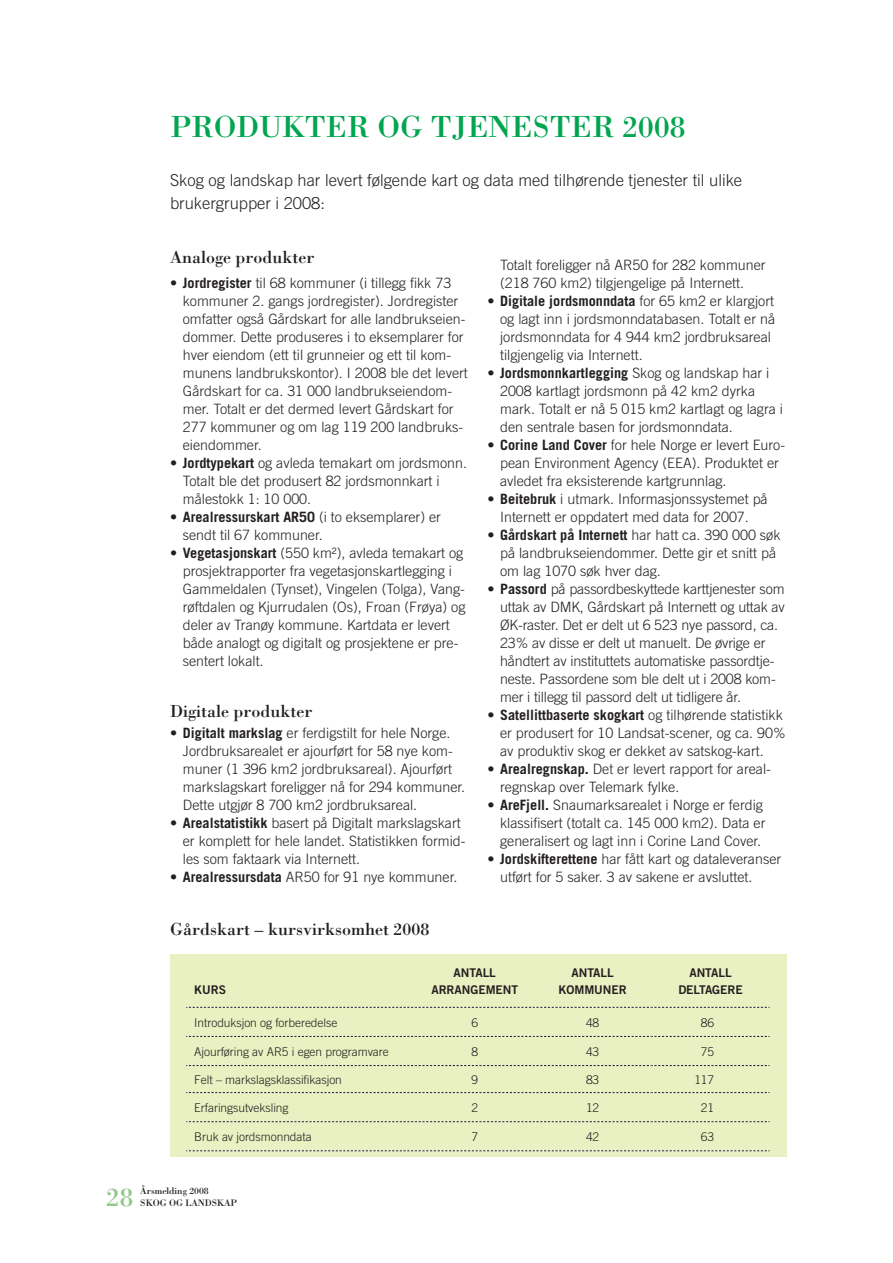
<style>
.page{position:relative;width:893px;height:1263px;background:#fff}
.page>*{position:absolute;margin:0;border:0;box-sizing:border-box;transform-origin:0 0}
.t1{font:31.5px "Bodoni";color:#00a54f}
.t2{font:27px "Bodoni";color:#92c889}
.t3{font:18px "Bodoni";color:#231f20}
.t4{font:300 16.5px/22.5px "Trade Gothic";color:#231f20}
.t5{font:300 14.25px/18px "Trade Gothic";color:#231f20}
.t6{font:300 12px "Trade Gothic";letter-spacing:-.005em;color:#231f20}
.t7{font:12px "Trade Gothic Bold Two";letter-spacing:-.005em;color:#231f20}
.t8{font:9.75px/12px "Bodoni";letter-spacing:-.005em;color:#231f20}
.s1{font-weight:700}
</style>
<div class="page">
<div style="left:170px;top:954px;width:617px;height:203px;background:#e9f0c1"></div>
<svg style="left:186px;top:1006px;width:583px;height:117px"></svg>
<svg style="left:186px;top:1007px;width:583px;height:1px"></svg>
<svg style="left:186px;top:1036px;width:583px;height:1px"></svg>
<svg style="left:186px;top:1065px;width:583px;height:1px"></svg>
<svg style="left:186px;top:1092px;width:583px;height:1px"></svg>
<svg style="left:186px;top:1121px;width:583px;height:1px"></svg>
<svg style="left:186px;top:1150px;width:583px;height:1px"></svg>
<p class="t1" style="left:170px;top:108px;width:517px">Produkter og tjenes ter 2008</p>
<p class="t4" style="left:170px;top:169px;width:574px">Skog og landskap har levert følgende kart og data med tilhørende tjenester til ulike brukergrupper i 2008:</p>
<p class="t3" style="left:170px;top:246px;width:146px">Analoge produkter</p>
<p class="t5" style="left:183px;top:274px;width:287px;text-indent:-13px">• <span class="s1">Jordregister</span> til 68 kommuner (i tillegg fikk 73 kommuner 2. gangs jordregister). Jordregister omfatter også Gårdskart for alle landbrukseien&shy;dommer. Dette produseres i to eksemplarer for hver eiendom (ett til grunneier og ett til kom&shy;munens landbrukskontor). I 2008 ble det levert Gårdskart for ca. 31 000 landbrukseiendom&shy;mer. Totalt er det dermed levert Gårdskart for 277 kommuner og om lag 119 200 landbruks&shy;eiendommer.</p>
<p class="t5" style="left:183px;top:454px;width:286px;text-indent:-13px">• <span class="s1">Jordtypekart</span> og avleda temakart om jordsmonn.<br>Totalt ble det produsert 82 jordsmonnkart i målestokk 1: 10 000.</p>
<p class="t5" style="left:183px;top:508px;width:260px;text-indent:-13px">• <span class="s1">Arealressurskart AR50</span> (i to eksemplarer) er sendt til 67 kommuner.</p>
<p class="t5" style="left:183px;top:544px;width:284px;text-indent:-13px">• <span class="s1">Vegetasjonskart</span> (550 km²), avleda temakart og prosjektrapporter fra vegetasjonskartlegging i Gammeldalen (Tynset), Vingelen (Tolga), Vang&shy;røftdalen og Kjurrudalen (Os), Froan (Frøya) og deler av Tranøy kommune. Kartdata er levert både analogt og digitalt og prosjektene er pre&shy;sentert lokalt.</p>
<p class="t3" style="left:170px;top:700px;width:144px">Digitale produkter</p>
<p class="t5" style="left:183px;top:724px;width:284px;text-indent:-13px">• <span class="s1">Digitalt markslag</span> er ferdigstilt for hele Norge.<br>Jordbruksarealet er ajourført for 58 nye kom&shy;muner (1 396 km2 jordbruksareal). Ajourført markslagskart foreligger nå for 294 kommuner.<br>Dette utgjør 8 700 km2 jordbruksareal.</p>
<p class="t5" style="left:183px;top:814px;width:284px;text-indent:-13px">• <span class="s1">Arealstatistikk</span> basert på Digitalt markslagskart er komplett for hele landet. Statistikken formid&shy;les som faktaark via Internett.</p>
<p class="t5" style="left:170px;top:868px;width:289px">• <span class="s1">Arealressursdata</span> AR50 for 91 nye kommuner.</p>
<p class="t3" style="left:170px;top:918px;width:261px">Gårdskart – kursvirksomhet 2008</p>
<p class="t5" style="left:500px;top:256px;width:267px">Totalt foreligger nå AR50 for 282 kommuner (218 760 km2) tilgjengelige på Internett.</p>
<p class="t5" style="left:500px;top:292px;width:277px;text-indent:-13px">• <span class="s1">Digitale jordsmonndata</span> for 65 km2 er klargjort og lagt inn i jordsmonndatabasen. Totalt er nå jordsmonndata for 4 944 km2 jordbruksareal tilgjengelig via Internett.</p>
<p class="t5" style="left:500px;top:364px;width:284px;text-indent:-13px">• <span class="s1">Jordsmonnkartlegging</span> Skog og landskap har i 2008 kartlagt jordsmonn på 42 km2 dyrka mark. Totalt er nå 5 015 km2 kartlagt og lagra i den sentrale basen for jordsmonndata.</p>
<p class="t5" style="left:500px;top:436px;width:286px;text-indent:-13px">• <span class="s1">Corine Land Cover</span> for hele Norge er levert Euro&shy;pean Environment Agency (EEA). Produktet er avledet fra eksisterende kartgrunnlag.</p>
<p class="t5" style="left:487px;top:490px;width:282px;text-align:center">• <span class="s1">Beitebruk</span> i utmark. Informasjonssystemet på<br>Internett er oppdatert med data for 2007.</p>
<p class="t5" style="left:500px;top:526px;width:282px;text-indent:-13px">• <span class="s1">Gårdskart på Internett</span> har hatt ca. 390 000 søk på landbrukseiendommer. Dette gir et snitt på om lag 1070 søk hver dag.</p>
<p class="t5" style="left:500px;top:580px;width:286px;text-indent:-13px">• <span class="s1">Passord</span> på passordbeskyttede karttjenester som uttak av DMK, Gårdskart på Internett og uttak av ØK-raster. Det er delt ut 6 523 nye passord, ca.<br>23% av disse er delt ut manuelt. De øvrige er håndtert av instituttets automatiske passordtje&shy;neste. Passordene som ble delt ut i 2008 kom&shy;mer i tillegg til passord delt ut tidligere år.</p>
<p class="t5" style="left:500px;top:706px;width:287px;text-indent:-13px">• <span class="s1">Satellittbaserte skogkart</span> og tilhørende statistikk er produsert for 10 Landsat-scener, og ca. 90% av produktiv skog er dekket av satskog-kart.</p>
<p class="t5" style="left:500px;top:760px;width:272px;text-indent:-13px">• <span class="s1">Arealregnskap.</span> Det er levert rapport for areal&shy;regnskap over Telemark fylke.</p>
<p class="t5" style="left:500px;top:796px;width:267px;text-indent:-13px">• <span class="s1">AreFjell.</span> Snaumarksarealet i Norge er ferdig klassifisert (totalt ca. 145 000 km2). Data er generalisert og lagt inn i Corine Land Cover.</p>
<p class="t5" style="left:500px;top:850px;width:283px;text-indent:-13px">• <span class="s1">Jordskifterettene</span> har fått kart og dataleveranser utført for 5 saker. 3 av sakene er avsluttet.</p>
<p class="t7" style="left:194px;top:982px;width:17px">KURS</p>
<p class="t7" style="left:454px;top:965px;width:16px">ANTALL</p>
<p class="t7" style="left:431px;top:982px;width:9px">ARRANGEMENT</p>
<p class="t7" style="left:571px;top:965px;width:16px">ANTALL</p>
<p class="t7" style="left:559px;top:982px;width:10px">KOMMUNER</p>
<p class="t7" style="left:689px;top:965px;width:16px">ANTALL</p>
<p class="t7" style="left:678px;top:982px;width:9px">DELTAGERE</p>
<p class="t6" style="left:194px;top:1015px;width:145px">Introduksjon og forberedelse</p>
<p class="t6" style="left:471px;top:1015px;width:8px">6</p>
<p class="t6" style="left:586px;top:1015px;width:15px">48</p>
<p class="t6" style="left:701px;top:1015px;width:15px">86</p>
<p class="t6" style="left:194px;top:1044px;width:196px">Ajourføring av AR5 i egen programvare</p>
<p class="t6" style="left:471px;top:1044px;width:8px">8</p>
<p class="t6" style="left:586px;top:1044px;width:15px">43</p>
<p class="t6" style="left:701px;top:1044px;width:15px">75</p>
<p class="t6" style="left:194px;top:1072px;width:149px">Felt – markslagsklassifikasjon</p>
<p class="t6" style="left:471px;top:1072px;width:8px">9</p>
<p class="t6" style="left:586px;top:1072px;width:15px">83</p>
<p class="t6" style="left:694px;top:1072px;width:21px">117</p>
<p class="t6" style="left:194px;top:1100px;width:96px">Erfaringsutveksling</p>
<p class="t6" style="left:471px;top:1100px;width:8px">2</p>
<p class="t6" style="left:586px;top:1100px;width:15px">12</p>
<p class="t6" style="left:701px;top:1100px;width:15px">21</p>
<p class="t6" style="left:194px;top:1129px;width:119px">Bruk av jordsmonndata</p>
<p class="t6" style="left:471px;top:1129px;width:8px">7</p>
<p class="t6" style="left:586px;top:1129px;width:15px">42</p>
<p class="t6" style="left:701px;top:1129px;width:15px">63</p>
<p class="t2" style="left:106px;top:1181px;width:28px">28</p>
<p class="t8" style="left:140px;top:1185px;width:98px">Årsmelding 2008<br>Skog og lands kap</p>
</div>
